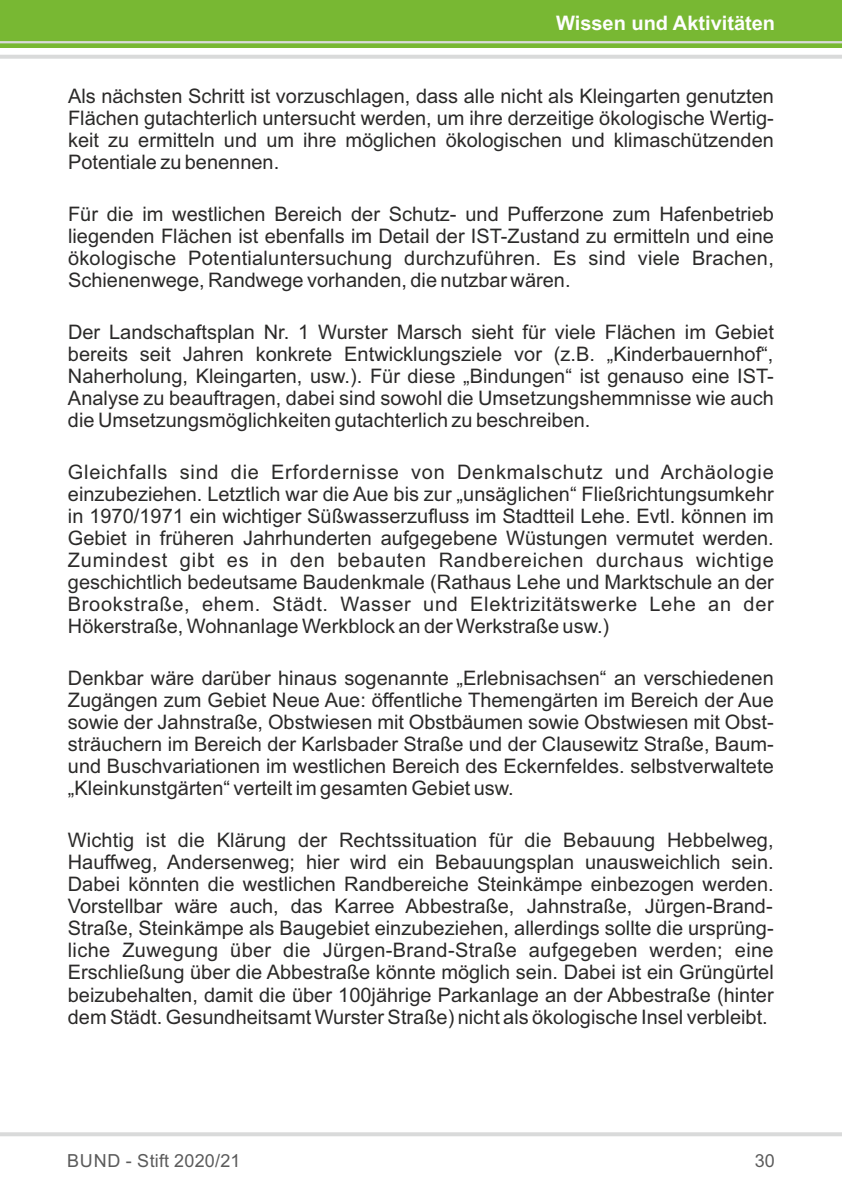
<style>
.page{position:relative;width:842px;height:1191px;background:#fff}
.page>*{position:absolute;margin:0;border:0;box-sizing:border-box;transform-origin:0 0}
.t1{font:20px/22px "Arial";color:#2b2a29;text-align:justify}
.t2{font:700 20px "Arial";color:#fefefe}
.t3{font:18px "Arial";letter-spacing:.01em;color:#5b5b5b}
</style>
<div class="page">
<div style="left:0;top:0;width:842px;height:48px;background:#78b833"></div>
<hr style="left:0;top:41px;width:842px;height:2px;background:#d9dada">
<hr style="left:0;top:55px;width:842px;height:4px;background:#d9dada">
<hr style="left:0;top:1132px;width:842px;height:4px;background:#d9dada">
<p class="t2" style="left:556px;top:16px;width:221px">Wissen und Aktivitäten</p>
<p class="t1" style="left:68px;top:87px;width:707px">Als nächsten Schritt ist vorzuschlagen, dass alle nicht als Kleingarten genutzten Flächen gutachterlich untersucht werden, um ihre derzeitige ökologische Wertig&shy;keit zu ermitteln und um ihre möglichen ökologischen und klimaschützenden Potentiale zu benennen.</p>
<p class="t1" style="left:68px;top:205px;width:707px">Für die im westlichen Bereich der Schutz- und Pufferzone zum Hafenbetrieb liegenden Flächen ist ebenfalls im Detail der IST-Zustand zu ermitteln und eine ökologische Potentialuntersuchung durchzuführen. Es sind viele Brachen, Schienenwege, Randwege vorhanden, die nutzbar wären.</p>
<p class="t1" style="left:68px;top:323px;width:707px">Der Landschaftsplan Nr. 1 Wurster Marsch sieht für viele Flächen im Gebiet bereits seit Jahren konkrete Entwicklungsziele vor (z.B. „Kinderbauernhof“, Naherholung, Kleingarten, usw.). Für diese „Bindungen“ ist genauso eine IST-Analyse zu beauftragen, dabei sind sowohl die Umsetzungshemmnisse wie auch die Umsetzungsmöglichkeiten gutachterlich zu beschreiben.</p>
<p class="t1" style="left:68px;top:463px;width:707px">Gleichfalls sind die Erfordernisse von Denkmalschutz und Archäologie einzubeziehen. Letztlich war die Aue bis zur „unsäglichen“ Fließrichtungsumkehr in 1970/1971 ein wichtiger Süßwasserzufluss im Stadtteil Lehe. Evtl. können im Gebiet in früheren Jahrhunderten aufgegebene Wüstungen vermutet werden.<br>Zumindest gibt es in den bebauten Randbereichen durchaus wichtige geschichtlich bedeutsame Baudenkmale (Rathaus Lehe und Marktschule an der Brookstraße, ehem. Städt. Wasser und Elektrizitätswerke Lehe an der Hökerstraße, Wohnanlage Werkblock an der Werkstraße usw.)</p>
<p class="t1" style="left:68px;top:669px;width:707px">Denkbar wäre darüber hinaus sogenannte „Erlebnisachsen“ an verschiedenen Zugängen zum Gebiet Neue Aue: öffentliche Themengärten im Bereich der Aue sowie der Jahnstraße, Obstwiesen mit Obstbäumen sowie Obstwiesen mit Obst&shy;sträuchern im Bereich der Karlsbader Straße und der Clausewitz Straße, Baum&shy;und Buschvariationen im westlichen Bereich des Eckernfeldes. selbstverwaltete „Kleinkunstgärten“ verteilt im gesamten Gebiet usw.</p>
<p class="t1" style="left:68px;top:831px;width:707px">Wichtig ist die Klärung der Rechtssituation für die Bebauung Hebbelweg, Hauffweg, Andersenweg; hier wird ein Bebauungsplan unausweichlich sein.<br>Dabei könnten die westlichen Randbereiche Steinkämpe einbezogen werden.<br>Vorstellbar wäre auch, das Karree Abbestraße, Jahnstraße, Jürgen-Brand-Straße, Steinkämpe als Baugebiet einzubeziehen, allerdings sollte die ursprüng&shy;liche Zuwegung über die Jürgen-Brand-Straße aufgegeben werden; eine Erschließung über die Abbestraße könnte möglich sein. Dabei ist ein Grüngürtel beizubehalten, damit die über 100jährige Parkanlage an der Abbestraße (hinter dem Städt. Gesundheitsamt Wurster Straße) nicht als ökologische Insel verbleibt.</p>
<p class="t3" style="left:67px;top:1153px;width:175px">BUND - Stift 2020/21</p>
<p class="t3" style="left:755px;top:1153px;width:22px">30</p>
</div>
